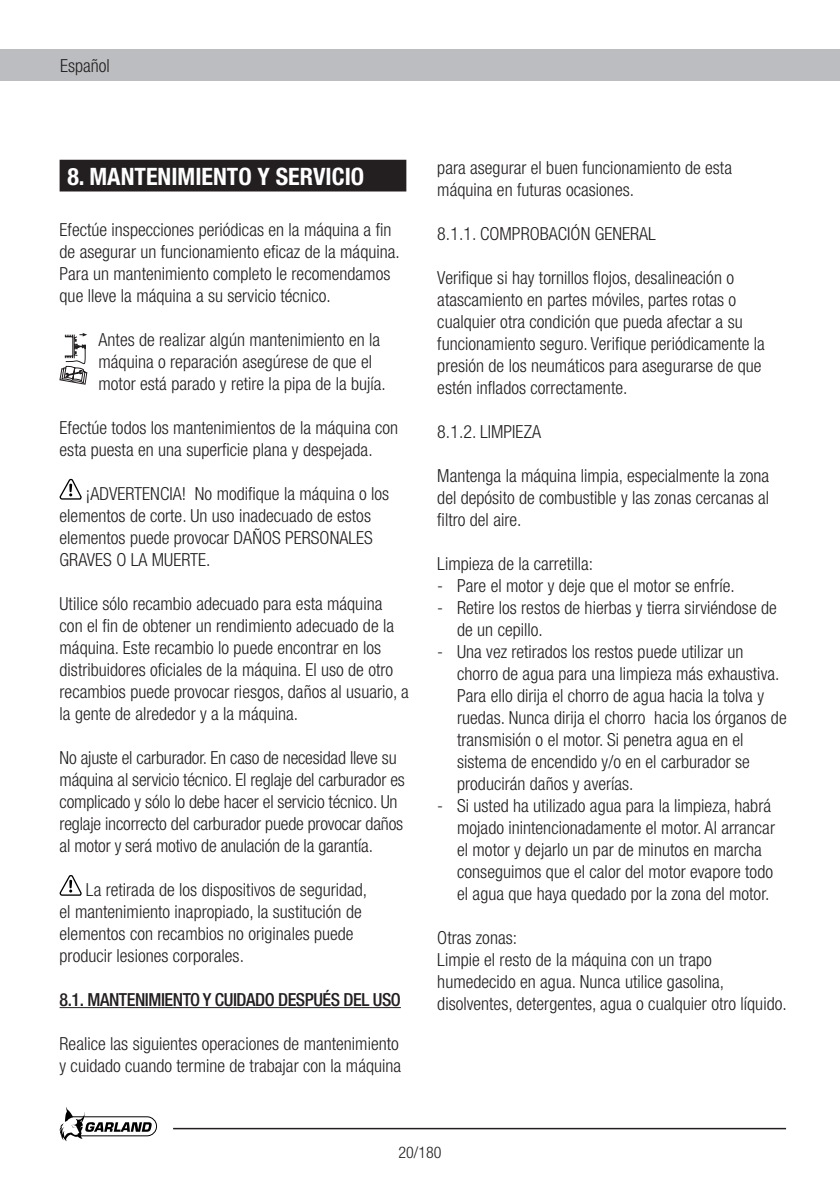
<style>
.page{position:relative;width:840px;height:1191px;background:#fff}
.page>*{position:absolute;margin:0;border:0;box-sizing:border-box;transform-origin:0 0}
.t1{font:700 condensed 24px "Helvetica Neue";color:#fff}
.t2{font:300 condensed 18px/22px "Helvetica Neue";color:#231f20}
.t3{font:500 condensed 18px "Helvetica Neue";letter-spacing:-.025em;color:#231f20}
.t4{font:300 condensed 16px "Helvetica Neue";color:#231f20}
</style>
<div class="page">
<div style="left:0;top:50px;width:839px;height:31px;background:#bcbdc0"></div>
<svg style="left:59px;top:1107px;width:98px;height:34px"></svg>
<hr style="left:173px;top:1127px;width:612px;height:2px;background:#231f20">
<hr style="left:60px;top:1007px;width:341px;height:1px;background:#231f20">
<div style="left:61px;top:161px;width:344px;height:29px;background:#231f20"></div>
<div style="left:60px;top:160px;width:346px;height:31px;border:2px solid #231f20"></div>
<svg style="left:59px;top:479px;width:23px;height:21px"></svg>
<svg style="left:59px;top:875px;width:23px;height:21px"></svg>
<svg style="left:59px;top:333px;width:28px;height:52px"></svg>
<p class="t2" style="left:60px;top:55px;width:51px">Español</p>
<h1 class="t1" style="left:67px;top:162px;width:298px">8. MANTENIMIENTO Y SERVICIO</h1>
<p class="t2" style="left:60px;top:218px;width:341px">Efectúe inspecciones periódicas en la máquina a fin de asegurar un funcionamiento eficaz de la máquina.<br>Para un mantenimiento completo le recomendamos que lleve la máquina a su servicio técnico.</p>
<p class="t2" style="left:98px;top:328px;width:289px">Antes de realizar algún mantenimiento en la máquina o reparación asegúrese de que el motor está parado y retire la pipa de la bujía.</p>
<p class="t2" style="left:60px;top:416px;width:340px">Efectúe todos los mantenimientos de la máquina con esta puesta en una superficie plana y despejada.</p>
<p class="t2" style="left:60px;top:482px;width:331px;text-indent:26px">¡ADVERTENCIA! No modifique la máquina o los elementos de corte. Un uso inadecuado de estos elementos puede provocar DAÑOS PERSONALES GRAVES O LA MUERTE.</p>
<p class="t2" style="left:60px;top:592px;width:350px">Utilice sólo recambio adecuado para esta máquina con el fin de obtener un rendimiento adecuado de la máquina. Este recambio lo puede encontrar en los distribuidores oficiales de la máquina. El uso de otro recambios puede provocar riesgos, daños al usuario, a la gente de alrededor y a la máquina.</p>
<p class="t2" style="left:60px;top:746px;width:346px">No ajuste el carburador. En caso de necesidad lleve su máquina al servicio técnico. El reglaje del carburador es complicado y sólo lo debe hacer el servicio técnico. Un reglaje incorrecto del carburador puede provocar daños al motor y será motivo de anulación de la garantía.</p>
<p class="t2" style="left:60px;top:878px;width:309px;text-indent:26px">La retirada de los dispositivos de seguridad, el mantenimiento inapropiado, la sustitución de elementos con recambios no originales puede producir lesiones corporales.</p>
<p class="t3" style="left:60px;top:988px;width:342px">8.1. MANTENIMIENTO Y CUIDADO DESPUÉS DEL USO</p>
<p class="t2" style="left:60px;top:1032px;width:343px">Realice las siguientes operaciones de mantenimiento y cuidado cuando termine de trabajar con la máquina</p>
<p class="t2" style="left:437px;top:156px;width:296px">para asegurar el buen funcionamiento de esta máquina en futuras ocasiones.</p>
<p class="t2" style="left:437px;top:222px;width:220px">8.1.1. COMPROBACIÓN GENERAL</p>
<p class="t2" style="left:437px;top:266px;width:329px">Verifique si hay tornillos flojos, desalineación o atascamiento en partes móviles, partes rotas o cualquier otra condición que pueda afectar a su funcionamiento seguro. Verifique periódicamente la presión de los neumáticos para asegurarse de que estén inflados correctamente.</p>
<p class="t2" style="left:437px;top:420px;width:105px">8.1.2. LIMPIEZA</p>
<p class="t2" style="left:437px;top:464px;width:333px;text-align:justify">Mantenga la máquina limpia, especialmente la zona del depósito de combustible y las zonas cercanas al filtro del aire.</p>
<p class="t2" style="left:437px;top:552px;width:157px">Limpieza de la carretilla:</p>
<p class="t2" style="left:437px;top:574px;width:299px">- Pare el motor y deje que el motor se enfríe.</p>
<p class="t2" style="left:457px;top:596px;width:321px;text-indent:-20px">- Retire los restos de hierbas y tierra sirviéndose de de un cepillo.</p>
<p class="t2" style="left:457px;top:640px;width:331px;text-indent:-20px">- Una vez retirados los restos puede utilizar un chorro de agua para una limpieza más exhaustiva.<br>Para ello dirija el chorro de agua hacia la tolva y ruedas. Nunca dirija el chorro hacia los órganos de transmisión o el motor. Si penetra agua en el sistema de encendido y/o en el carburador se producirán daños y averías.</p>
<p class="t2" style="left:457px;top:794px;width:319px;text-indent:-20px">- Si usted ha utilizado agua para la limpieza, habrá mojado inintencionadamente el motor. Al arrancar el motor y dejarlo un par de minutos en marcha conseguimos que el calor del motor evapore todo el agua que haya quedado por la zona del motor.</p>
<p class="t2" style="left:437px;top:926px;width:351px">Otras zonas:<br>Limpie el resto de la máquina con un trapo humedecido en agua. Nunca utilice gasolina, disolventes, detergentes, agua o cualquier otro líquido.</p>
<p class="t4" style="left:398px;top:1143px;width:45px">20/180</p>
</div>
